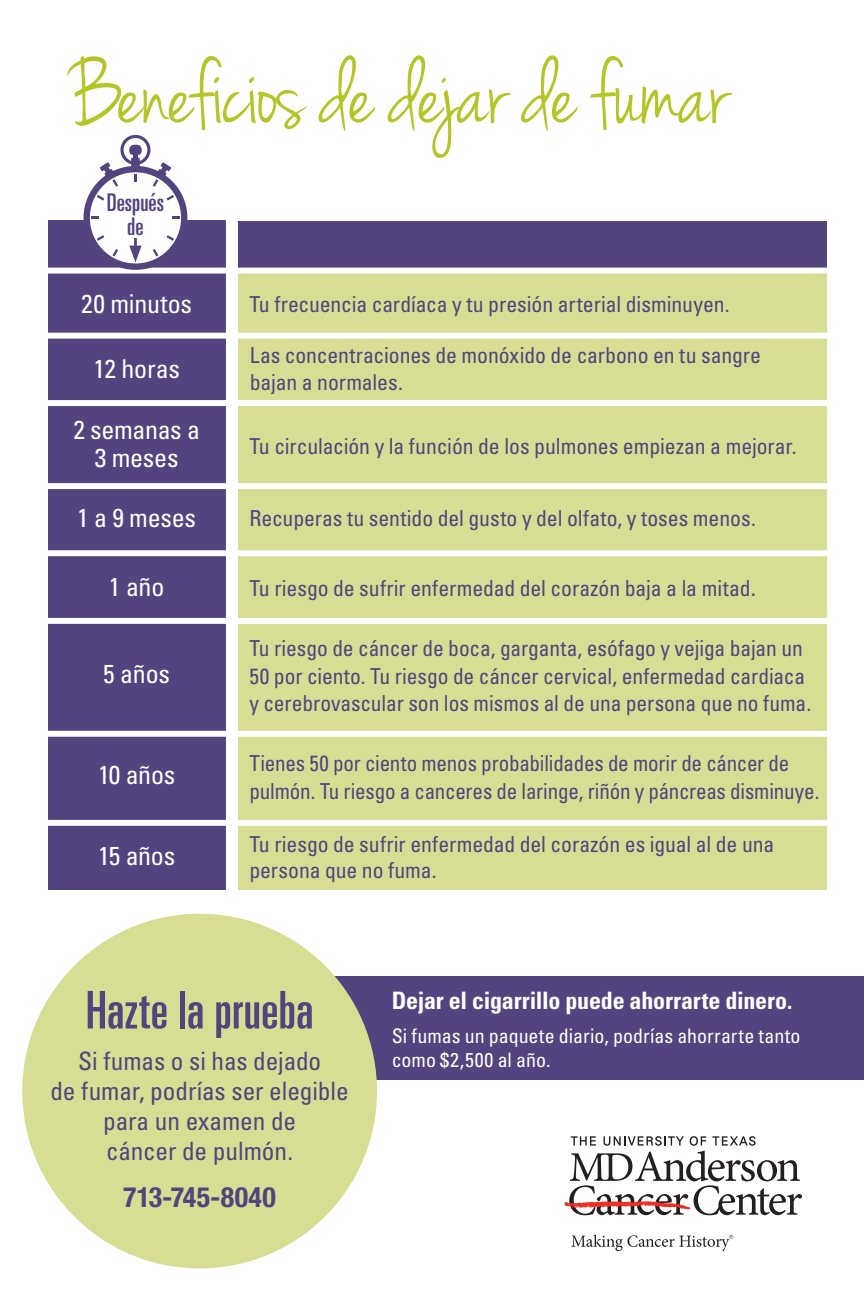
<style>
.page{position:relative;width:864px;height:1296px;background:#fff}
.page>*{position:absolute;margin:0;border:0;box-sizing:border-box;transform-origin:0 0}
.t1{font:104px "Jenna Sue";letter-spacing:-.01em;color:#b5c527;scale:.96 1}
.t2{font:ultra-condensed 52px "Univers LT Std";letter-spacing:.005em;color:#53437f}
.t3{font:700 condensed 28px "Helvetica Neue LT Std";letter-spacing:.015em;color:#53437f}
.t4{font:condensed 26px/28px "Univers LT Std";letter-spacing:-.01em;color:#fff;text-align:center}
.t5{font:condensed 25.2px/30px "Univers LT Std";letter-spacing:-.005em;color:#53437f;text-align:center}
.t6{font:ultra-condensed 24.4px/24px "Univers LT Std";letter-spacing:.005em;color:#53437f;text-align:center}
.t7{font:700 condensed 24px "Univers LT Std";letter-spacing:-.01em;color:#fff}
.t8{font:condensed 22px/27.2px "Univers LT Std";letter-spacing:-.005em;color:#53437f}
.t9{font:condensed 22px/27.6px "Univers LT Std";letter-spacing:-.005em;color:#53437f;scale:.96 1}
.t10{font:condensed 20px/24px "Univers LT Std";color:#fff}
.s1{font-size:24px}
</style>
<div class="page">
<div style="left:49px;top:221px;width:778px;height:46px;background:#53437f"></div>
<div style="left:50px;top:268px;width:777px;height:622px;background:#d7de93"></div>
<div style="left:49px;top:221px;width:185px;height:669px;background:#53437f"></div>
<div style="left:226px;top:10px;width:12px;height:893px;background:#fff"></div>
<div style="left:36px;top:400px;width:828px;height:6px;background:#fff"></div>
<div style="left:36px;top:333px;width:828px;height:6px;background:#fff"></div>
<div style="left:36px;top:268px;width:828px;height:6px;background:#fff"></div>
<div style="left:36px;top:483px;width:828px;height:6px;background:#fff"></div>
<div style="left:36px;top:550px;width:828px;height:6px;background:#fff"></div>
<div style="left:36px;top:618px;width:828px;height:6px;background:#fff"></div>
<div style="left:36px;top:731px;width:828px;height:6px;background:#fff"></div>
<div style="left:36px;top:820px;width:828px;height:6px;background:#fff"></div>
<svg style="left:84px;top:135px;width:103px;height:135px"></svg>
<div style="left:198px;top:977px;width:666px;height:103px;background:#53437f"></div>
<div style="left:22px;top:914px;width:355px;height:354px;background:#d7de93;border-radius:50%"></div>
<svg style="left:565px;top:1136px;width:237px;height:79px"></svg>
<svg style="left:571px;top:1235px;width:162px;height:16px"></svg>
<p class="t1" style="left:71px;top:33px;width:686px">Beneficios de dejar de fumar</p>
<p class="t6" style="left:107px;top:190px;width:59px">Después de</p>
<p class="t4" style="left:81px;top:289px;width:112px">20 minutos</p>
<p class="t4" style="left:94px;top:354px;width:88px">12 horas</p>
<p class="t4" style="left:73px;top:416px;width:128px">2 semanas a<br>3 meses</p>
<p class="t4" style="left:77px;top:504px;width:120px">1 a 9 meses</p>
<p class="t4" style="left:109px;top:572px;width:57px">1 año</p>
<p class="t4" style="left:103px;top:660px;width:68px">5 años</p>
<p class="t4" style="left:98px;top:761px;width:79px">10 años</p>
<p class="t4" style="left:98px;top:841px;width:79px">15 años</p>
<p class="t8" style="left:249px;top:290px;width:482px">Tu frecuencia cardíaca y tu presión arterial disminuyen.</p>
<p class="t8" style="left:250px;top:341px;width:513px">Las concentraciones de monóxido de carbono en tu sangre bajan a normales.</p>
<p class="t8" style="left:249px;top:432px;width:549px">Tu circulación y la función de los pulmones empiezan a mejorar.</p>
<p class="t8" style="left:249px;top:505px;width:508px">Recuperas tu sentido del gusto y del olfato, y toses menos.</p>
<p class="t8" style="left:249px;top:574px;width:508px">Tu riesgo de sufrir enfermedad del corazón baja a la mitad<span class="s1">.</span></p>
<p class="t8" style="left:249px;top:635px;width:563px">Tu riesgo de cáncer de boca, garganta, esófago y vejiga bajan un<br>50 por ciento. Tu riesgo de cáncer cervical, enfermedad cardiaca y cerebrovascular son los mismos al de una persona que no fuma.</p>
<p class="t9" style="left:249px;top:750px;width:595px">Tienes 50 por ciento menos probabilidades de morir de cáncer de pulmón. Tu riesgo a canceres de laringe, riñón y páncreas disminuye.</p>
<p class="t8" style="left:249px;top:831px;width:526px;line-height:26px">Tu riesgo de sufrir enfermedad del corazón es igual al de una persona que no fuma.</p>
<p class="t2" style="left:86px;top:980px;width:229px">Hazte la prueba</p>
<p class="t5" style="left:51px;top:1046px;width:300px">Si fumas o si has dejado<br>de fumar, podrías ser elegible para un examen de<br>cáncer de pulmón.</p>
<p class="t3" style="left:123px;top:1181px;width:154px">713-745-8040</p>
<p class="t7" style="left:392px;top:986px;width:402px">Dejar el cigarrillo puede ahorrarte dinero.</p>
<p class="t10" style="left:392px;top:1024px;width:410px">Si fumas un paquete diario, podrías ahorrarte tanto como $2,500 al año.</p>
</div>
